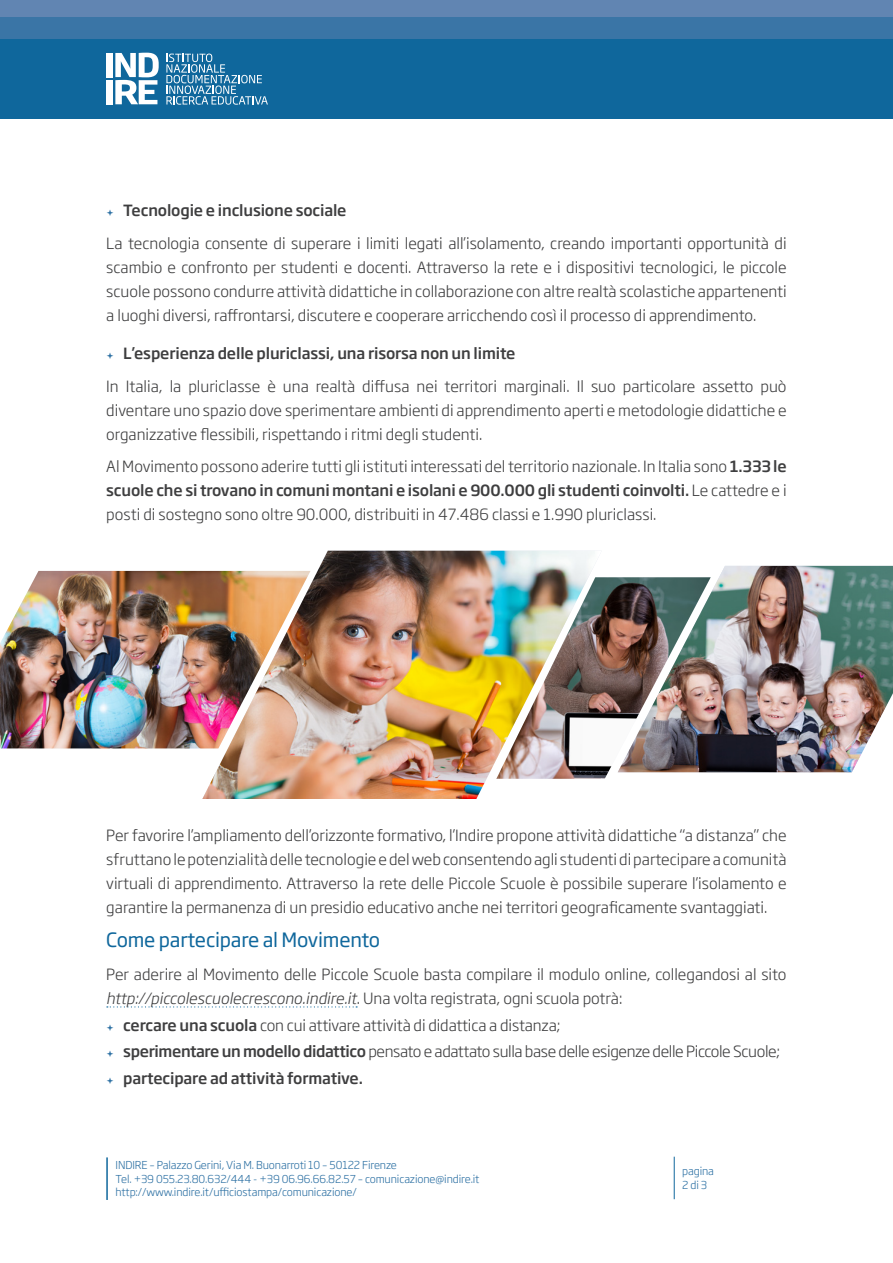
<style>
.page{position:relative;width:893px;height:1263px;background:#fff}
.page>*{position:absolute;margin:0;border:0;box-sizing:border-box;transform-origin:0 0}
.Titolo2{font:19.5px "Soho Gothic Pro";letter-spacing:-.01em;color:#0f679c}
.Corpo_del_testo{font:300 15.3px/24px "Soho Gothic Pro";color:#3e3e3f;text-align:justify}
.t1{font:500 15.3px "Soho Gothic Pro";letter-spacing:-.01em;color:#3e3e3f}
.Corpo_del_testo-2{font:300 15.3px "Soho Gothic Pro";letter-spacing:-.025em;color:#3e3e3f}
.t2{font:300 10.8px/13.5px "Soho Gothic Pro";letter-spacing:-.01em;color:#2c70a3}
.s1{font-weight:500}
.s2{font-style:italic}
</style>
<div class="page">
<hr style="left:106px;top:1157px;width:2px;height:43px;background:#0f679c">
<hr style="left:674px;top:1157px;width:1px;height:42px;background:#0f679c">
<div style="left:0;top:38px;width:893px;height:81px;background:#0f679c"></div>
<div style="left:0;top:17px;width:893px;height:21px;background:#3a75a6"></div>
<div style="left:0;top:0;width:893px;height:17px;background:#6185b2"></div>
<svg style="left:166px;top:54px;width:102px;height:51px"></svg>
<div style="left:106px;top:53px;width:6px;height:24px;background:#fff"></div>
<div style="left:106px;top:80px;width:6px;height:24px;background:#fff"></div>
<svg style="left:115px;top:53px;width:44px;height:51px"></svg>
<svg style="left:107px;top:1006px;width:250px;height:1px"></svg>
<img style="left:0;top:571px;width:202px;height:177px">
<img style="left:711px;top:566px;width:182px;height:206px">
<img style="left:202px;top:551px;width:392px;height:248px">
<img style="left:496px;top:577px;width:215px;height:202px">
<p class="t1" style="left:123px;top:198px;width:225px">Tecnologie e inclusione sociale</p>
<p class="Corpo_del_testo" style="left:106px;top:230px;width:682px">La tecnologia consente di superare i limiti legati all’isolamento, creando importanti opportunità di scambio e confronto per studenti e docenti. Attraverso la rete e i dispositivi tecnologici, le piccole scuole possono condurre attività didattiche in collaborazione con altre realtà scolastiche appartenenti a luoghi diversi, raffrontarsi, discutere e cooperare arricchendo così il processo di apprendimento.</p>
<p class="t1" style="left:123px;top:341px;width:394px">L’esperienza delle pluriclassi, una risorsa non un limite</p>
<p class="Corpo_del_testo" style="left:106px;top:373px;width:682px">In Italia, la pluriclasse è una realtà diffusa nei territori marginali. Il suo particolare assetto può diventare uno spazio dove sperimentare ambienti di apprendimento aperti e metodologie didattiche e organizzative flessibili, rispettando i ritmi degli studenti.</p>
<p class="Corpo_del_testo" style="left:106px;top:454px;width:682px">Al Movimento possono aderire tutti gli istituti interessati del territorio nazionale. In Italia sono <span class="s1">1.333 le scuole che si trovano in comuni montani e isolani e 900.000 gli studenti coinvolti.</span> Le cattedre e i posti di sostegno sono oltre 90.000, distribuiti in 47.486 classi e 1.990 pluriclassi.</p>
<p class="Corpo_del_testo" style="left:106px;top:822px;width:682px">Per favorire l’ampliamento dell’orizzonte formativo, l’Indire propone attività didattiche “a distanza” che sfruttano le potenzialità delle tecnologie e del web consentendo agli studenti di partecipare a comunità virtuali di apprendimento. Attraverso la rete delle Piccole Scuole è possibile superare l’isolamento e garantire la permanenza di un presidio educativo anche nei territori geograficamente svantaggiati.</p>
<p class="Titolo2" style="left:106px;top:925px;width:275px">Come partecipare al Movimento</p>
<p class="Corpo_del_testo" style="left:106px;top:961px;width:682px">Per aderire al Movimento delle Piccole Scuole basta compilare il modulo online, collegandosi al sito <span class="s2">http://piccolescuolecrescono.indire.it</span>. Una volta registrata, ogni scuola potrà:</p>
<p class="Corpo_del_testo" style="left:123px;top:1012px;width:439px"><span class="s1">cercare una scuola</span> con cui attivare attività di didattica a distanza;</p>
<p class="Corpo_del_testo-2" style="left:123px;top:1039px;width:658px"><span class="s1">sperimentare un modello didattico</span> pensato e adattato sulla base delle esigenze delle Piccole Scuole;</p>
<p class="t1" style="left:123px;top:1066px;width:241px">partecipare ad attività formative.</p>
<p class="t2" style="left:116px;top:1158px;width:365px">INDIRE – Palazzo Gerini, Via M. Buonarroti 10 – 50122 Firenze<br>Tel. +39 055.23.80.632/444 - +39 06.96.66.82.57 – comunicazione@indire.it http://www.indire.it/ufficiostampa/comunicazione/</p>
<p class="t2" style="left:682px;top:1164px;width:33px">pagina<br>2 di 3</p>
</div>
